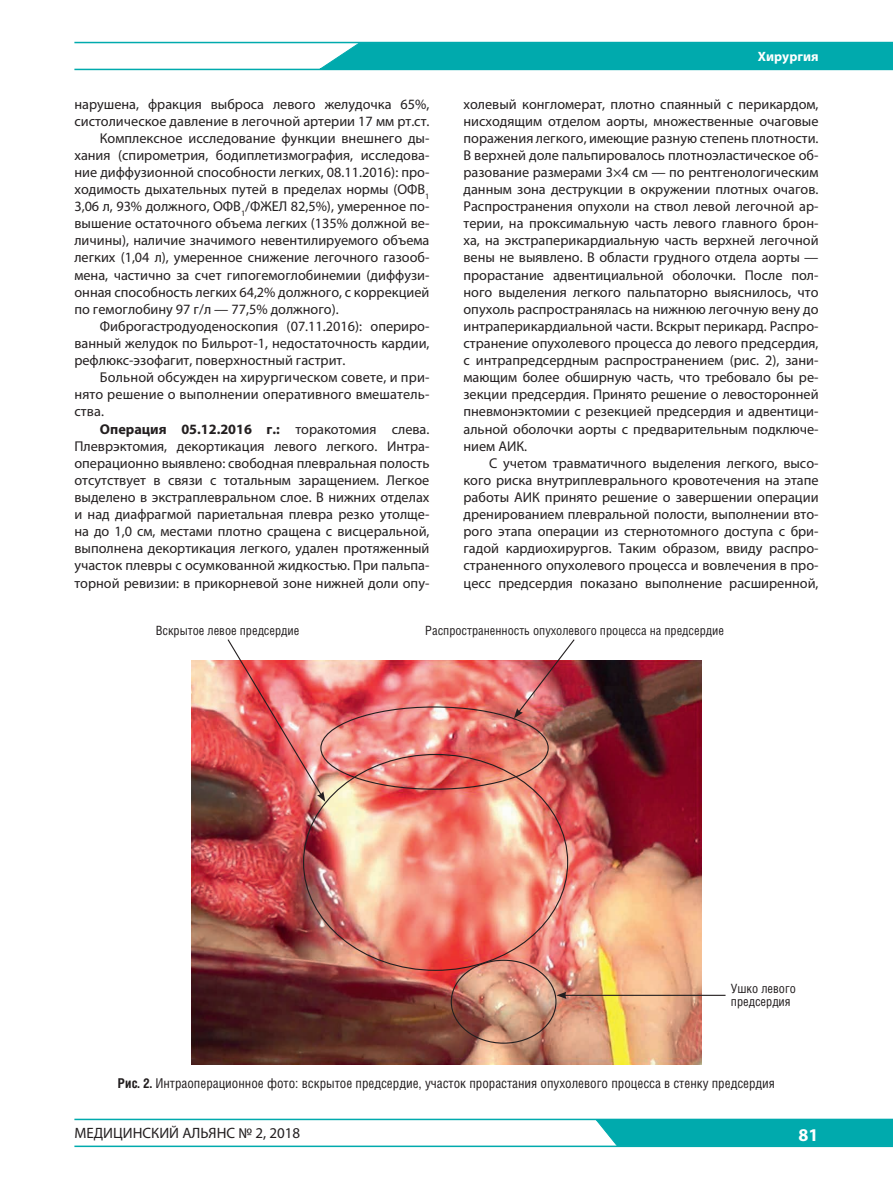
<style>
.page{position:relative;width:893px;height:1191px;background:#fff}
.page>*{position:absolute;margin:0;border:0;box-sizing:border-box;transform-origin:0 0}
.t1{font:700 18px "Myriad Pro";color:#fff}
.t2{font:15px "Myriad Pro";color:#231f20}
.t3{font:14.25px/17.1px "Myriad Pro";color:#231f20;text-align:justify}
.t4{font:700 14.25px "Myriad Pro";color:#231f20}
.t5{font:13.5px "Helios Cond";color:#231f20}
.t6{font:700 13.5px "Myriad Pro";color:#fff}
.t7{font:12.75px/13.5px "Helios Cond";color:#231f20}
.s1{font-weight:400}
.s2{font-weight:700}
</style>
<div class="page">
<div style="left:594px;top:1120px;width:299px;height:25px;background:#00aaad"></div>
<hr style="left:74px;top:1145px;width:819px;height:2px;background:#00aaad">
<hr style="left:74px;top:1118px;width:819px;height:2px;background:#00aaad">
<hr style="left:74px;top:42px;width:819px;height:1px;background:#00aaad">
<hr style="left:74px;top:69px;width:819px;height:1px;background:#00aaad">
<div style="left:318px;top:43px;width:575px;height:26px;background:#00aaad"></div>
<img style="left:191px;top:660px;width:511px;height:404px">
<img style="left:226px;top:639px;width:99px;height:162px">
<img style="left:514px;top:639px;width:62px;height:79px">
<hr style="left:564px;top:994px;width:161px;height:2px;background:#231f20">
<svg style="left:556px;top:991px;width:10px;height:8px"></svg>
<p class="t3" style="left:74px;top:95px;width:357px">нарушена, фракция выброса левого желудочка 65%,</p>
<p class="t3" style="left:74px;top:112px;width:357px">систолическое давление в легочной артерии 17 мм рт.ст.</p>
<p class="t3" style="left:100px;top:129px;width:331px">Комплексное исследование функции внешнего ды-</p>
<p class="t3" style="left:74px;top:146px;width:357px">хания (спирометрия, бодиплетизмография, исследова-</p>
<p class="t3" style="left:74px;top:163px;width:357px">ние диффузионной способности легких, 08.11.2016): про-</p>
<p class="t3" style="left:74px;top:180px;width:357px">ходимость дыхательных путей в пределах нормы (ОФВ<sub>1</sub></p>
<p class="t3" style="left:74px;top:198px;width:357px">3,06 л, 93% должного, ОФВ<sub>1</sub>/ФЖЕЛ 82,5%), умеренное по-</p>
<p class="t3" style="left:74px;top:215px;width:357px">вышение остаточного объема легких (135% должной ве-</p>
<p class="t3" style="left:74px;top:232px;width:357px">личины), наличие значимого невентилируемого объема</p>
<p class="t3" style="left:74px;top:249px;width:357px">легких (1,04 л), умеренное снижение легочного газооб-</p>
<p class="t3" style="left:74px;top:266px;width:357px">мена, частично за счет гипогемоглобинемии (диффузи-</p>
<p class="t3" style="left:74px;top:283px;width:357px">онная способность легких 64,2% должного, с коррекцией</p>
<p class="t3" style="left:74px;top:300px;width:266px">по гемоглобину 97 г/л — 77,5% должного).</p>
<p class="t3" style="left:100px;top:317px;width:331px">Фиброгастродуоденоскопия (07.11.2016): опериро-</p>
<p class="t3" style="left:74px;top:334px;width:357px">ванный желудок по Бильрот-1, недостаточность кардии,</p>
<p class="t3" style="left:74px;top:351px;width:272px">рефлюкс-эзофагит, поверхностный гастрит.</p>
<p class="t3" style="left:100px;top:369px;width:331px">Больной обсужден на хирургическом совете, и при-</p>
<p class="t3" style="left:74px;top:386px;width:357px">нято решение о выполнении оперативного вмешатель-</p>
<p class="t3" style="left:74px;top:403px;width:31px">ства.</p>
<p class="t4" style="left:100px;top:419px;width:331px">Операция 05.12.2016 г.: <span class="s1">торакотомия слева.</span></p>
<p class="t3" style="left:74px;top:437px;width:356px">Плеврэктомия, декортикация левого легкого. Интра-</p>
<p class="t3" style="left:74px;top:454px;width:357px">операционно выявлено: свободная плевральная полость</p>
<p class="t3" style="left:74px;top:471px;width:357px">отсутствует в связи с тотальным заращением. Легкое</p>
<p class="t3" style="left:74px;top:488px;width:357px">выделено в экстраплевральном слое. В нижних отделах</p>
<p class="t3" style="left:74px;top:505px;width:357px">и над диафрагмой париетальная плевра резко утолще-</p>
<p class="t3" style="left:74px;top:522px;width:357px">на до 1,0 см, местами плотно сращена с висцеральной,</p>
<p class="t3" style="left:74px;top:540px;width:357px">выполнена декортикация легкого, удален протяженный</p>
<p class="t3" style="left:74px;top:557px;width:357px">участок плевры с осумкованной жидкостью. При пальпа-</p>
<p class="t3" style="left:74px;top:574px;width:357px">торной ревизии: в прикорневой зоне нижней доли опу-</p>
<p class="t6" style="left:758px;top:48px;width:62px">Хирургия</p>
<p class="t3" style="left:463px;top:95px;width:357px">холевый конгломерат, плотно спаянный с перикардом, нисходящим отделом аорты, множественные очаговые поражения легкого, имеющие разную степень плотности.<br>В верхней доле пальпировалось плотноэластическое об&shy;разование размерами 3×4 см — по рентгенологическим данным зона деструкции в окружении плотных очагов.<br>Распространения опухоли на ствол левой легочной ар&shy;терии, на проксимальную часть левого главного брон&shy;ха, на экстраперикардиальную часть верхней легочной вены не выявлено. В области грудного отдела аорты — прорастание адвентициальной оболочки. После пол&shy;ного выделения легкого пальпаторно выяснилось, что опухоль распространялась на нижнюю легочную вену до интраперикардиальной части. Вскрыт перикард. Распро&shy;странение опухолевого процесса до левого предсердия, с интрапредсердным распространением (рис. 2), зани&shy;мающим более обширную часть, что требовало бы ре&shy;зекции предсердия. Принято решение о левосторонней пневмонэктомии с резекцией предсердия и адвентици&shy;альной оболочки аорты с предварительным подключе&shy;нием АИК.</p>
<p class="t3" style="left:463px;top:454px;width:357px;text-indent:26px">С учетом травматичного выделения легкого, высо&shy;кого риска внутриплеврального кровотечения на этапе работы АИК принято решение о завершении операции дренированием плевральной полости, выполнении вто&shy;рого этапа операции из стернотомного доступа с бри&shy;гадой кардиохирургов. Таким образом, ввиду распро&shy;страненного опухолевого процесса и вовлечения в про&shy;цесс предсердия показано выполнение расширенной,</p>
<p class="t7" style="left:156px;top:623px;width:145px">Вскрытое левое предсердие</p>
<p class="t7" style="left:425px;top:623px;width:300px">Распространенность опухолевого процесса на предсердие</p>
<p class="t7" style="left:731px;top:981px;width:66px">Ушко левого предсердия</p>
<p class="t5" style="left:118px;top:1075px;width:659px"><span class="s2">Рис. 2.</span> Интраоперационное фото: вскрытое предсердие, участок прорастания опухолевого процесса в стенку предсердия</p>
<p class="t2" style="left:74px;top:1124px;width:227px">МЕДИЦИНСКИЙ АЛЬЯНС № 2, 2018</p>
<p class="t1" style="left:798px;top:1123px;width:21px">81</p>
</div>
